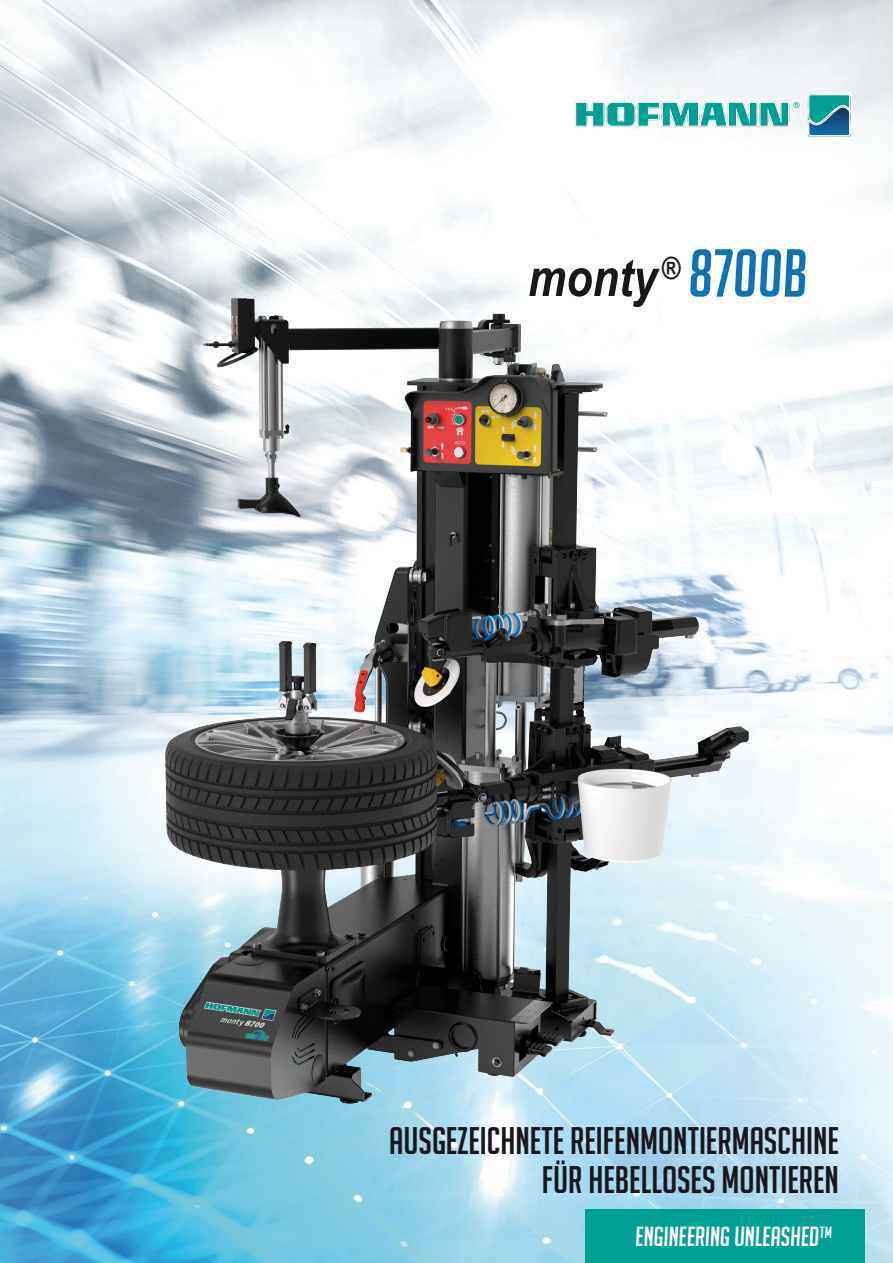
<style>
.page{position:relative;width:893px;height:1263px;background:#fff}
.page>*{position:absolute;margin:0;border:0;box-sizing:border-box;transform-origin:0 0}
.t1{font:italic 66px "Big Noodle Titling";color:#0e72b5}
.t2{font:italic 700 52.5px "Arial Narrow";color:#1a171c}
.t3{font:37.5px/39px "Big Noodle Titling";color:#1a171c;text-align:right}
.t4{font:italic 27px "Big Noodle Titling";color:#fff}
</style>
<div class="page">
<img style="left:0;top:0;width:893px;height:1263px">
<div style="left:585px;top:1209px;width:280px;height:54px;background:#00a093"></div>
<div style="left:807px;top:92px;width:45px;height:45px;border:2px solid #fff"></div>
<svg style="left:573px;top:99px;width:229px;height:39px"></svg>
<svg style="left:808px;top:93px;width:43px;height:44px"></svg>
<img style="left:63px;top:299px;width:685px;height:917px">
<p class="t2" style="left:528px;top:238px;width:154px">monty <sup>®</sup></p>
<p class="t1" style="left:689px;top:238px;width:121px">8700B</p>
<p class="t3" style="left:389px;top:1121px;width:451px">AUSGEZEICHNETE REIFENMONTIERMASCHINE<br>FÜR HEBELLOSES MONTIEREN</p>
<p class="t4" style="left:636px;top:1221px;width:198px">ENGINEERING UNLEASHED™</p>
</div>
